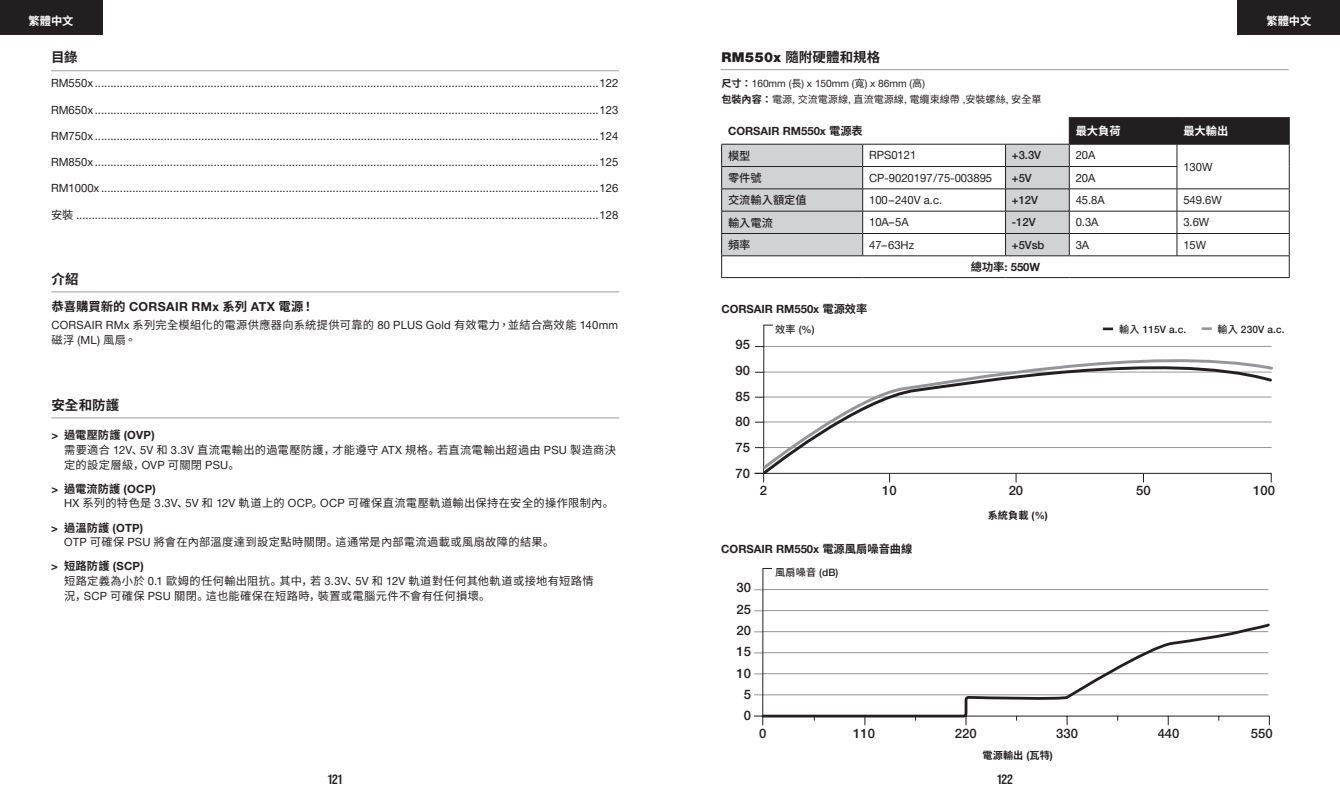
<style>
.page{position:relative;width:1340px;height:810px;background:#fff}
.page>*{position:absolute;margin:0;border:0;box-sizing:border-box;transform-origin:0 0}
.t1{font:700 13.5px "Source Han Sans HWTC";letter-spacing:.005em;color:#231f20}
.t2{font:13.5px "Bebas Neue Pro Sm E Bd";color:#231f20}
.t3{font:500 13.05px/21.4px "Helvetica Neue LT Pro";color:#231f20;text-align:center}
.t4{font:700 12.38px "Helvetica Neue LT Pro";letter-spacing:.03em;color:#231f20}
.t5{font:11.25px "Helvetica Neue LT Pro";color:#231f20}
.t6{font:11.25px/14.6px "Source Han Sans SC";letter-spacing:.03em;color:#231f20}
.t7{font:700 11.25px "Helvetica Neue LT Pro";color:#231f20}
.t8{font:11.25px/14.6px "Source Han Sans TC";letter-spacing:.025em;color:#231f20}
.t9{font:500 11.25px "Helvetica Neue LT Pro";color:#231f20}
.t10{font:500 11.25px "Source Han Sans TC";color:#231f20}
.t11{font:700 11.25px "Source Han Sans HWTC";color:#fff}
.t12{font:10.12px "Source Han Sans TC";letter-spacing:-.005em;color:#231f20}
.t13{font:10.12px "Helvetica Neue LT Pro";color:#231f20}
.t14{font:500 10.12px "Helvetica Neue LT Pro";letter-spacing:.01em;color:#231f20}
.t15{font:700 10.12px "Source Han Sans HWTC";letter-spacing:.01em;color:#231f20}
.t16{font:500 10.12px "Source Han Sans TC";color:#231f20}
.s1{font-family:"Source Han Sans TC"}
.s2{font-family:"Source Han Sans HWTC"}
.s3{font-family:"Helvetica Neue LT Pro"}
.s4{font-family:"Helvetica Neue LT Pro";font-weight:900}
.s5{font-family:"Source Han Sans HWTC";font-weight:700}
</style>
<div class="page">
<hr style="left:51px;top:70px;width:568px;height:1px;background:#a8a9ad">
<div style="left:1237px;top:0;width:102px;height:34px;background:#231f20"></div>
<svg style="left:754px;top:568px;width:516px;height:158px"></svg>
<svg style="left:760px;top:621px;width:510px;height:98px"></svg>
<svg style="left:761px;top:345px;width:511px;height:5px"></svg>
<svg style="left:761px;top:350px;width:512px;height:126px"></svg>
<div style="left:0;top:0;width:102px;height:34px;background:#231f20"></div>
<hr style="left:720px;top:69px;width:568px;height:1px;background:#a8a9ad">
<hr style="left:51px;top:417px;width:568px;height:1px;background:#a8a9ad">
<hr style="left:51px;top:291px;width:568px;height:1px;background:#a8a9ad">
<svg style="left:1102px;top:328px;width:11px;height:2px"></svg>
<svg style="left:1201px;top:327px;width:10px;height:3px"></svg>
<hr style="left:721px;top:277px;width:141px;height:1px;background:#231f20">
<hr style="left:862px;top:277px;width:143px;height:1px;background:#231f20">
<hr style="left:1005px;top:277px;width:64px;height:1px;background:#231f20">
<hr style="left:1069px;top:277px;width:107px;height:1px;background:#231f20">
<hr style="left:1176px;top:277px;width:113px;height:1px;background:#231f20">
<svg style="left:721px;top:117px;width:568px;height:160px"></svg>
<hr style="left:1176px;top:144px;width:113px;height:1px;background:#231f20">
<p class="t11" style="left:29px;top:14px;width:46px">繁體中文</p>
<p class="t1" style="left:51px;top:49px;width:28px">目錄</p>
<p class="t5" style="left:51px;top:76px;width:568px">RM550x .................................................................................................................................................................122</p>
<p class="t5" style="left:51px;top:103px;width:568px">RM650x .................................................................................................................................................................123</p>
<p class="t5" style="left:51px;top:129px;width:568px">RM750x .................................................................................................................................................................124</p>
<p class="t5" style="left:51px;top:155px;width:568px">RM850x .................................................................................................................................................................125</p>
<p class="t5" style="left:51px;top:181px;width:568px">RM1000x ...............................................................................................................................................................126</p>
<p class="t5" style="left:51px;top:208px;width:568px"><span class="s1">安裝</span> .......................................................................................................................................................................128</p>
<p class="t1" style="left:51px;top:271px;width:29px">介紹</p>
<p class="t4" style="left:51px;top:299px;width:264px"><span class="s2">恭喜購買新的</span> CORSAIR RMx <span class="s2">系列</span> ATX <span class="s2">電源！</span></p>
<p class="t8" style="left:51px;top:318px;width:568px"><span class="s3">CORSAIR RMx</span> 系列完全模組化的電源供應器向系統提供可靠的 <span class="s3">80 PLUS Gold</span> 有效電力，並結合高效能 <span class="s3">140mm</span>磁浮 <span class="s3">(ML)</span> 風扇。</p>
<p class="t1" style="left:51px;top:398px;width:69px">安全和防護</p>
<p class="t7" style="left:51px;top:428px;width:105px">&gt; <span class="s2">過電壓防護</span> (OVP)</p>
<p class="t6" style="left:64px;top:443px;width:553px">需要適合 <span class="s3">12V</span>、<span class="s3">5V</span> 和 <span class="s3">3.3V</span> 直流電輸出的過電壓防護，才能遵守 <span class="s3">ATX</span> 規格。若直流電輸出超過由 <span class="s3">PSU</span> 製造商決定的設定層級，<span class="s3">OVP</span> 可關閉 <span class="s3">PSU</span>。</p>
<p class="t7" style="left:51px;top:482px;width:106px">&gt; <span class="s2">過電流防護</span> (OCP)</p>
<p class="t6" style="left:64px;top:496px;width:551px"><span class="s3">HX</span> 系列的特色是 <span class="s3">3.3V</span>、<span class="s3">5V</span> 和 <span class="s3">12V</span> 軌道上的 <span class="s3">OCP</span>。<span class="s3">OCP</span> 可確保直流電壓軌道輸出保持在安全的操作限制內。</p>
<p class="t7" style="left:51px;top:521px;width:93px">&gt; <span class="s2">過溫防護</span> (OTP)</p>
<p class="t6" style="left:64px;top:535px;width:492px"><span class="s3">OTP</span> 可確保 <span class="s3">PSU</span> 將會在內部溫度達到設定點時關閉。這通常是內部電流過載或風扇故障的結果。</p>
<p class="t7" style="left:51px;top:559px;width:94px">&gt; <span class="s2">短路防護</span> (SCP)</p>
<p class="t6" style="left:64px;top:574px;width:531px">短路定義為小於 <span class="s3">0.1</span> 歐姆的任何輸出阻抗。其中，若 <span class="s3">3.3V</span>、<span class="s3">5V</span> 和 <span class="s3">12V</span> 軌道對任何其他軌道或接地有短路情況，<span class="s3">SCP</span> 可確保 <span class="s3">PSU</span> 關閉。這也能確保在短路時，裝置或電腦元件不會有任何損壞。</p>
<p class="t1" style="left:721px;top:49px;width:160px"><span class="s4">RM550x</span> 隨附硬體和規格</p>
<p class="t13" style="left:721px;top:77px;width:205px"><span class="s5">尺寸：</span>160mm (<span class="s1">長</span>) x 150mm (<span class="s1">寬</span>) x 86mm (<span class="s1">高</span>)</p>
<p class="t12" style="left:721px;top:94px;width:322px"><span class="s5">包裝內容：</span>電源<span class="s3">,</span> 交流電源線<span class="s3">,</span> 直流電源線<span class="s3">,</span> 電纜束線帶 <span class="s3">,</span>安裝螺絲<span class="s3">,</span> 安全單</p>
<p class="t7" style="left:728px;top:124px;width:136px">CORSAIR RM550x <span class="s2">電源表</span></p>
<p class="t11" style="left:1075px;top:125px;width:46px">最大負荷</p>
<p class="t11" style="left:1183px;top:125px;width:46px">最大輸出</p>
<p class="t10" style="left:728px;top:149px;width:24px">模型</p>
<p class="t5" style="left:869px;top:148px;width:49px">RPS0121</p>
<p class="t9" style="left:1011px;top:149px;width:31px">+3.3V</p>
<p class="t5" style="left:1075px;top:148px;width:21px">20A</p>
<p class="t5" style="left:1183px;top:160px;width:31px">130W</p>
<p class="t10" style="left:728px;top:172px;width:35px">零件號</p>
<p class="t5" style="left:869px;top:171px;width:125px">CP-9020197/75-003895</p>
<p class="t9" style="left:1011px;top:171px;width:21px">+5V</p>
<p class="t5" style="left:1075px;top:171px;width:21px">20A</p>
<p class="t10" style="left:728px;top:194px;width:80px">交流輸入額定值</p>
<p class="t5" style="left:869px;top:193px;width:75px">100–240V a.c.</p>
<p class="t9" style="left:1011px;top:193px;width:28px">+12V</p>
<p class="t5" style="left:1075px;top:193px;width:31px">45.8A</p>
<p class="t5" style="left:1183px;top:193px;width:40px">549.6W</p>
<p class="t10" style="left:728px;top:216px;width:46px">輸入電流</p>
<p class="t5" style="left:869px;top:215px;width:41px">10A–5A</p>
<p class="t9" style="left:1011px;top:216px;width:25px">-12V</p>
<p class="t5" style="left:1075px;top:215px;width:24px">0.3A</p>
<p class="t5" style="left:1183px;top:215px;width:28px">3.6W</p>
<p class="t10" style="left:728px;top:239px;width:24px">頻率</p>
<p class="t5" style="left:869px;top:238px;width:47px">47–63Hz</p>
<p class="t9" style="left:1011px;top:238px;width:34px">+5Vsb</p>
<p class="t5" style="left:1075px;top:238px;width:15px">3A</p>
<p class="t5" style="left:1183px;top:238px;width:24px">15W</p>
<p class="t7" style="left:970px;top:260px;width:71px"><span class="s2">總功率</span>: 550W</p>
<p class="t7" style="left:721px;top:302px;width:148px">CORSAIR RM550x <span class="s2">電源效率</span></p>
<p class="t11" style="left:1266px;top:14px;width:46px">繁體中文</p>
<p class="t3" style="left:735px;top:331px;width:16px;line-height:25.9px;text-align:justify">95<br>90<br>85<br>80<br>75<br>70</p>
<p class="t14" style="left:775px;top:324px;width:41px"><span class="s1">效率</span> (%)</p>
<p class="t14" style="left:1119px;top:324px;width:68px"><span class="s1">輸入</span> 115V a.c.</p>
<p class="t14" style="left:1217px;top:324px;width:68px"><span class="s1">輸入</span> 230V a.c.</p>
<p class="t3" style="left:760px;top:480px;width:9px">2</p>
<p class="t3" style="left:882px;top:480px;width:16px">10</p>
<p class="t3" style="left:1008px;top:480px;width:16px">20</p>
<p class="t3" style="left:1136px;top:480px;width:16px">50</p>
<p class="t3" style="left:1253px;top:480px;width:23px">100</p>
<p class="t15" style="left:987px;top:509px;width:62px">系統負載 <span class="s3">(%)</span></p>
<p class="t7" style="left:721px;top:542px;width:193px">CORSAIR RM550x <span class="s2">電源風扇噪音曲線</span></p>
<p class="t16" style="left:775px;top:567px;width:65px">風扇噪音 <span class="s3">(dB)</span></p>
<p class="t3" style="left:736px;top:577px;width:16px">30<br>25<br>20<br>15<br>10<br>5<br>0</p>
<p class="t3" style="left:759px;top:723px;width:9px">0</p>
<p class="t3" style="left:853px;top:723px;width:23px">110</p>
<p class="t3" style="left:954px;top:723px;width:23px">220</p>
<p class="t3" style="left:1056px;top:723px;width:23px">330</p>
<p class="t3" style="left:1157px;top:723px;width:23px">440</p>
<p class="t3" style="left:1250px;top:723px;width:23px">550</p>
<p class="t15" style="left:982px;top:750px;width:72px">電源輸出 <span class="s3">(</span>瓦特<span class="s3">)</span></p>
<p class="t2" style="left:328px;top:772px;width:16px">121</p>
<p class="t2" style="left:997px;top:772px;width:17px">122</p>
</div>
